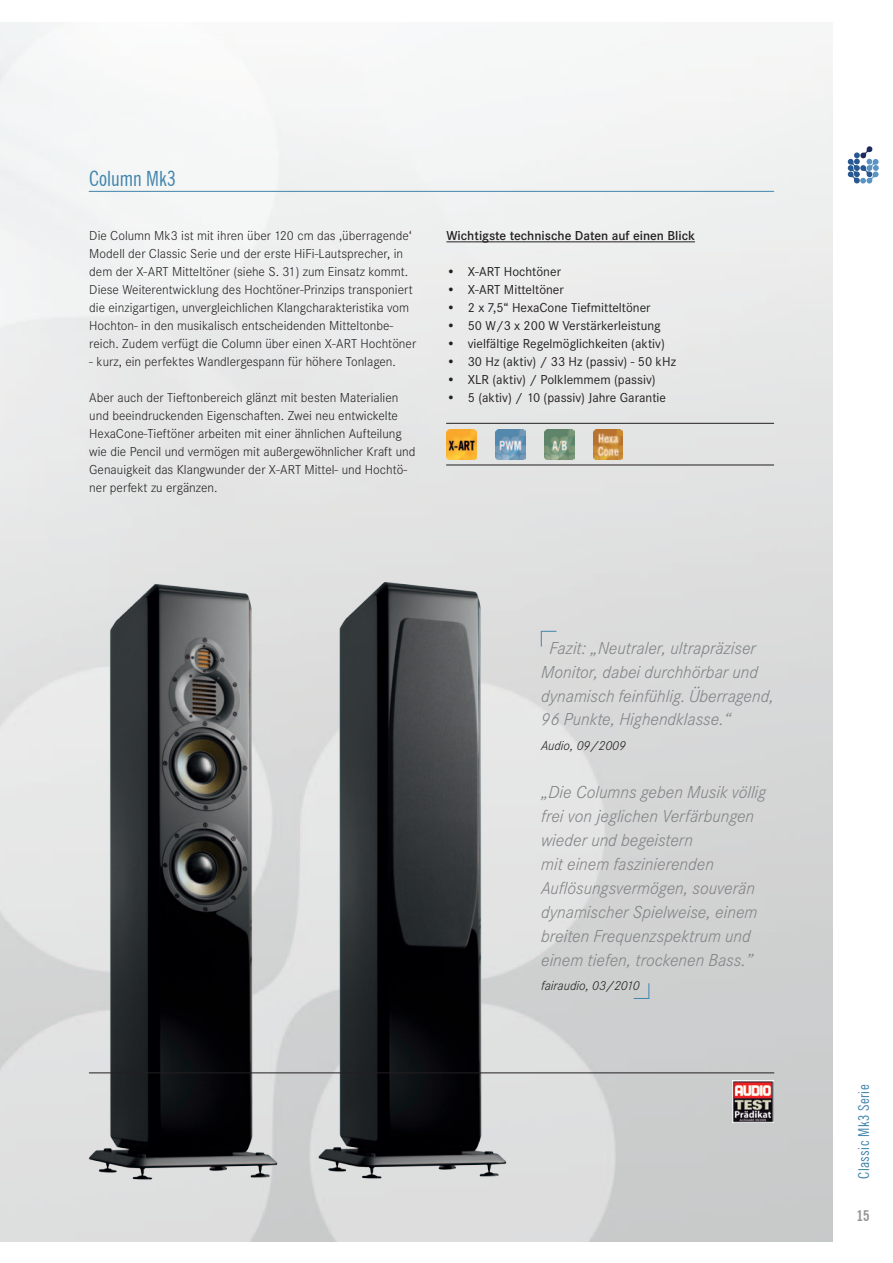
<style>
.page{position:relative;width:893px;height:1263px;background:#fff}
.page>*{position:absolute;margin:0;border:0;box-sizing:border-box;transform-origin:0 0}
.t1{font:condensed 21px "News Gothic BT";color:#4185ac}
.t2{font:italic 300 18px/24px "Corporate S";color:#808285}
.t3{font:condensed 15px "News Gothic BT";letter-spacing:.025em;color:#4185ac}
.t4{font:700 condensed 15px "News Gothic BT";color:#939598}
.t5{font:300 13.5px/18px "Corporate S";color:#231f20}
.t6{font:13.5px "Corporate S";color:#231f20}
.t7{font:600 13.5px "Corporate S";color:#231f20}
.t8{font:italic 300 13.5px "Corporate S";color:#231f20}
</style>
<div class="page">
<img style="left:0;top:22px;width:833px;height:1220px">
<img style="left:299px;top:554px;width:228px;height:654px">
<img style="left:74px;top:556px;width:214px;height:654px">
<hr style="left:89px;top:191px;width:685px;height:1px;background:#4185ac">
<hr style="left:89px;top:1072px;width:685px;height:1px;background:#231f20">
<img style="left:732px;top:1080px;width:42px;height:43px">
<svg style="left:848px;top:146px;width:31px;height:38px"></svg>
<svg style="left:634px;top:983px;width:16px;height:16px"></svg>
<svg style="left:541px;top:631px;width:15px;height:15px"></svg>
<hr style="left:446px;top:423px;width:328px;height:1px;background:#231f20">
<hr style="left:446px;top:465px;width:328px;height:1px;background:#231f20">
<img style="left:544px;top:429px;width:30px;height:30px">
<img style="left:593px;top:429px;width:30px;height:30px">
<img style="left:496px;top:429px;width:30px;height:30px">
<img style="left:446px;top:429px;width:30px;height:30px">
<hr style="left:446px;top:242px;width:249px;height:1px;background:#231f20">
<h1 class="t1" style="left:89px;top:166px;width:88px">Column Mk3</h1>
<p class="t5" style="left:89px;top:227px;width:328px">Die Column Mk3 ist mit ihren über 120 cm das ‚überragende‘ Modell der Classic Serie und der erste HiFi-Lautsprecher, in dem der X-ART Mitteltöner (siehe S. 31) zum Einsatz kommt.<br>Diese Weiterentwicklung des Hochtöner-Prinzips transponiert die einzigartigen, unvergleichlichen Klangcharakteristika vom Hochton- in den musikalisch entscheidenden Mitteltonbe&shy;reich. Zudem verfügt die Column über einen X-ART Hochtöner</p>
<p class="t5" style="left:89px;top:353px;width:308px">- kurz, ein perfektes Wandlergespann für höhere Tonlagen.</p>
<p class="t5" style="left:89px;top:389px;width:328px">Aber auch der Tieftonbereich glänzt mit besten Materialien und beeindruckenden Eigenschaften. Zwei neu entwickelte HexaCone-Tieftöner arbeiten mit einer ähnlichen Aufteilung wie die Pencil und vermögen mit außergewöhnlicher Kraft und Genauigkeit das Klangwunder der X-ART Mittel- und Hochtö&shy;ner perfekt zu ergänzen.</p>
<p class="t7" style="left:446px;top:228px;width:250px">Wichtigste technische Daten auf einen Blick</p>
<p class="t6" style="left:446px;top:264px;width:116px">• X-ART Hochtöner</p>
<p class="t6" style="left:446px;top:282px;width:119px">• X-ART Mitteltöner</p>
<p class="t6" style="left:446px;top:300px;width:206px">• 2 x 7,5“ HexaCone Tiefmitteltöner</p>
<p class="t6" style="left:446px;top:318px;width:216px">• 50 W/3 x 200 W Verstärkerleistung</p>
<p class="t6" style="left:446px;top:336px;width:220px">• vielfältige Regelmöglichkeiten (aktiv)</p>
<p class="t6" style="left:446px;top:354px;width:231px">• 30 Hz (aktiv) / 33 Hz (passiv) - 50 kHz</p>
<p class="t6" style="left:446px;top:372px;width:211px">• XLR (aktiv) / Polklemmem (passiv)</p>
<p class="t6" style="left:446px;top:390px;width:221px">• 5 (aktiv) / 10 (passiv) Jahre Garantie</p>
<h2 class="t2" style="left:541px;top:636px;width:234px;text-indent:8px">Fazit: „Neutraler, ultrapräziser Monitor, dabei durchhörbar und dynamisch feinfühlig. Überragend, 96 Punkte, Highendklasse.“</h2>
<p class="t8" style="left:541px;top:737px;width:87px">Audio, 09/2009</p>
<p class="t2" style="left:541px;top:780px;width:227px">„Die Columns geben Musik völlig frei von jeglichen Verfärbungen wieder und begeistern<br>mit einem faszinierenden<br>Auflösungsvermögen, souverän dynamischer Spielweise, einem breiten Frequenzspektrum und einem tiefen, trockenen Bass.”</p>
<p class="t8" style="left:541px;top:977px;width:100px">fairaudio, 03/2010</p>
<p class="t3" style="left:855px;top:1179px;width:96px;rotate:-90deg">Classic Mk3 Serie</p>
<p class="t4" style="left:857px;top:1206px;width:14px">15</p>
</div>
